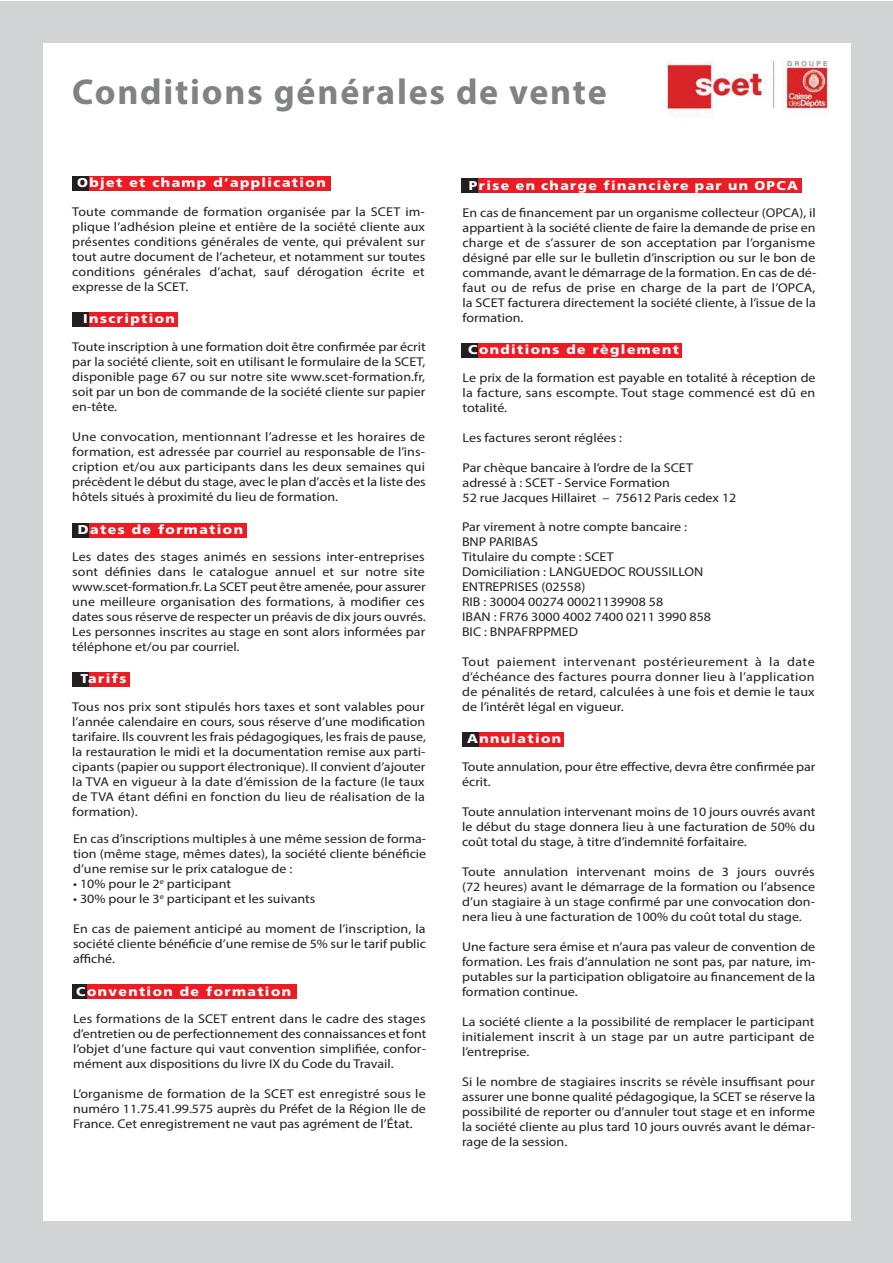
<style>
.page{position:relative;width:893px;height:1263px;background:#fff}
.page>*{position:absolute;margin:0;border:0;box-sizing:border-box;transform-origin:0 0}
.t1{font:700 36px "Myriad Pro";letter-spacing:.05em;color:#808285}
.t2{font:12.75px/15px "Myriad Pro";color:#231f20;text-align:justify;scale:1.1 1}
.t3{font:900 12.75px "Frutiger";letter-spacing:.1em;color:#fff;scale:1.1 1}
</style>
<div class="page">
<div style="left:0;top:1px;width:892px;height:1262px;background:#d1d3d4"></div>
<div style="left:43px;top:43px;width:807px;height:1177px;background:#fff"></div>
<div style="left:72px;top:176px;width:258px;height:15px;background:#ed1c24"></div>
<div style="left:72px;top:176px;width:17px;height:15px;background:#231f20"></div>
<div style="left:72px;top:984px;width:225px;height:15px;background:#ed1c24"></div>
<div style="left:72px;top:984px;width:14px;height:15px;background:#231f20"></div>
<div style="left:462px;top:343px;width:220px;height:15px;background:#ed1c24"></div>
<div style="left:462px;top:343px;width:16px;height:15px;background:#231f20"></div>
<div style="left:462px;top:179px;width:340px;height:14px;background:#ed1c24"></div>
<div style="left:462px;top:179px;width:16px;height:14px;background:#231f20"></div>
<div style="left:72px;top:312px;width:106px;height:15px;background:#ed1c24"></div>
<div style="left:72px;top:312px;width:17px;height:15px;background:#231f20"></div>
<div style="left:462px;top:732px;width:102px;height:15px;background:#ed1c24"></div>
<div style="left:462px;top:732px;width:16px;height:15px;background:#231f20"></div>
<div style="left:72px;top:523px;width:174px;height:15px;background:#ed1c24"></div>
<div style="left:72px;top:523px;width:17px;height:15px;background:#231f20"></div>
<div style="left:72px;top:672px;width:57px;height:15px;background:#ed1c24"></div>
<div style="left:72px;top:672px;width:17px;height:15px;background:#231f20"></div>
<img style="left:666px;top:60px;width:163px;height:58px">
<h1 class="t1" style="left:72px;top:68px;width:536px">Conditions générales de vente</h1>
<p class="t3" style="left:77px;top:175px;width:227px">Objet et champ d’application</p>
<p class="t2" style="left:72px;top:204px;width:323px">Toute commande de formation organisée par la SCET im&shy;plique l’adhésion pleine et entière de la société cliente aux présentes conditions générales de vente, qui prévalent sur tout autre document de l’acheteur, et notamment sur toutes conditions générales d’achat, sauf dérogation écrite et expresse de la SCET.</p>
<p class="t3" style="left:83px;top:311px;width:85px">Inscription</p>
<p class="t2" style="left:72px;top:339px;width:323px">Toute inscription à une formation doit être confirmée par écrit par la société cliente, soit en utilisant le formulaire de la SCET, disponible page 67 ou sur notre site www.scet-formation.fr, soit par un bon de commande de la société cliente sur papier en-tête.</p>
<p class="t2" style="left:72px;top:429px;width:323px">Une convocation, mentionnant l’adresse et les horaires de formation, est adressée par courriel au responsable de l’ins&shy;cription et/ou aux participants dans les deux semaines qui précèdent le début du stage, avec le plan d’accès et la liste des hôtels situés à proximité du lieu de formation.</p>
<p class="t3" style="left:78px;top:522px;width:152px">Dates de formation</p>
<p class="t2" style="left:72px;top:549px;width:323px">Les dates des stages animés en sessions inter-entreprises sont définies dans le catalogue annuel et sur notre site www.scet-formation.fr. La SCET peut être amenée, pour assurer une meilleure organisation des formations, à modifier ces dates sous réserve de respecter un préavis de dix jours ouvrés.<br>Les personnes inscrites au stage en sont alors informées par téléphone et/ou par courriel.</p>
<p class="t3" style="left:80px;top:671px;width:43px">Tarifs</p>
<p class="t2" style="left:72px;top:699px;width:323px">Tous nos prix sont stipulés hors taxes et sont valables pour l’année calendaire en cours, sous réserve d’une modification tarifaire. Ils couvrent les frais pédagogiques, les frais de pause, la restauration le midi et la documentation remise aux parti&shy;cipants (papier ou support électronique). Il convient d’ajouter la TVA en vigueur à la date d’émission de la facture (le taux de TVA étant défini en fonction du lieu de réalisation de la formation).</p>
<p class="t2" style="left:73px;top:831px;width:323px">En cas d’inscriptions multiples à une même session de forma&shy;tion (même stage, mêmes dates), la société cliente bénéficie d’une remise sur le prix catalogue de :</p>
<p class="t2" style="left:73px;top:876px;width:145px">• 10% pour le 2<sup>e</sup> participant</p>
<p class="t2" style="left:73px;top:891px;width:222px">• 30% pour le 3<sup>e</sup> participant et les suivants</p>
<p class="t2" style="left:73px;top:921px;width:322px">En cas de paiement anticipé au moment de l’inscription, la société cliente bénéficie d’une remise de 5% sur le tarif public affiché.</p>
<p class="t3" style="left:76px;top:983px;width:197px">Convention de formation</p>
<p class="t2" style="left:73px;top:1011px;width:323px">Les formations de la SCET entrent dans le cadre des stages d’entretien ou de perfectionnement des connaissances et font l’objet d’une facture qui vaut convention simplifiée, confor&shy;mément aux dispositions du livre IX du Code du Travail.</p>
<p class="t2" style="left:73px;top:1086px;width:322px">L’organisme de formation de la SCET est enregistré sous le numéro 11.75.41.99.575 auprès du Préfet de la Région Ile de France. Cet enregistrement ne vaut pas agrément de l’État.</p>
<p class="t3" style="left:469px;top:177px;width:301px">Prise en charge financière par un OPCA</p>
<p class="t2" style="left:463px;top:205px;width:323px;text-align:left">En cas de financement par un organisme collecteur (OPCA), il appartient à la société cliente de faire la demande de prise en charge et de s’assurer de son acceptation par l’organisme désigné par elle sur le bulletin d’inscription ou sur le bon de commande, avant le démarrage de la formation. En cas de dé&shy;faut ou de refus de prise en charge de la part de l’OPCA, la SCET facturera directement la société cliente, à l’issue de la formation.</p>
<p class="t3" style="left:468px;top:342px;width:193px">Conditions de règlement</p>
<p class="t2" style="left:463px;top:370px;width:322px">Le prix de la formation est payable en totalité à réception de la facture, sans escompte. Tout stage commencé est dû en totalité.</p>
<p class="t2" style="left:463px;top:430px;width:146px">Les factures seront réglées :</p>
<p class="t2" style="left:463px;top:460px;width:250px;text-align:left">Par chèque bancaire à l’ordre de la SCET adressé à : SCET - Service Formation<br>52 rue Jacques Hillairet – 75612 Paris cedex 12</p>
<p class="t2" style="left:462px;top:519px;width:228px;text-align:left">Par virement à notre compte bancaire :<br>BNP PARIBAS<br>Titulaire du compte : SCET<br>Domiciliation : LANGUEDOC ROUSSILLON<br>ENTREPRISES (02558)<br>RIB : 30004 00274 00021139908 58<br>IBAN : FR76 3000 4002 7400 0211 3990 858<br>BIC : BNPAFRPPMED</p>
<p class="t2" style="left:462px;top:654px;width:322px">Tout paiement intervenant postérieurement à la date d’échéance des factures pourra donner lieu à l’application de pénalités de retard, calculées à une fois et demie le taux de l’intérêt légal en vigueur.</p>
<p class="t3" style="left:467px;top:731px;width:87px">Annulation</p>
<p class="t2" style="left:462px;top:759px;width:323px">Toute annulation, pour être effective, devra être confirmée par écrit.</p>
<p class="t2" style="left:462px;top:804px;width:323px">Toute annulation intervenant moins de 10 jours ouvrés avant le début du stage donnera lieu à une facturation de 50% du coût total du stage, à titre d’indemnité forfaitaire.</p>
<p class="t2" style="left:462px;top:864px;width:322px">Toute annulation intervenant moins de 3 jours ouvrés (72 heures) avant le démarrage de la formation ou l’absence d’un stagiaire à un stage confirmé par une convocation don&shy;nera lieu à une facturation de 100% du coût total du stage.</p>
<p class="t2" style="left:462px;top:939px;width:323px">Une facture sera émise et n’aura pas valeur de convention de formation. Les frais d’annulation ne sont pas, par nature, im&shy;putables sur la participation obligatoire au financement de la formation continue.</p>
<p class="t2" style="left:462px;top:1014px;width:322px">La société cliente a la possibilité de remplacer le participant initialement inscrit à un stage par un autre participant de l’entreprise.</p>
<p class="t2" style="left:462px;top:1074px;width:323px">Si le nombre de stagiaires inscrits se révèle insuffisant pour assurer une bonne qualité pédagogique, la SCET se réserve la possibilité de reporter ou d’annuler tout stage et en informe la société cliente au plus tard 10 jours ouvrés avant le démar&shy;rage de la session.</p>
</div>
